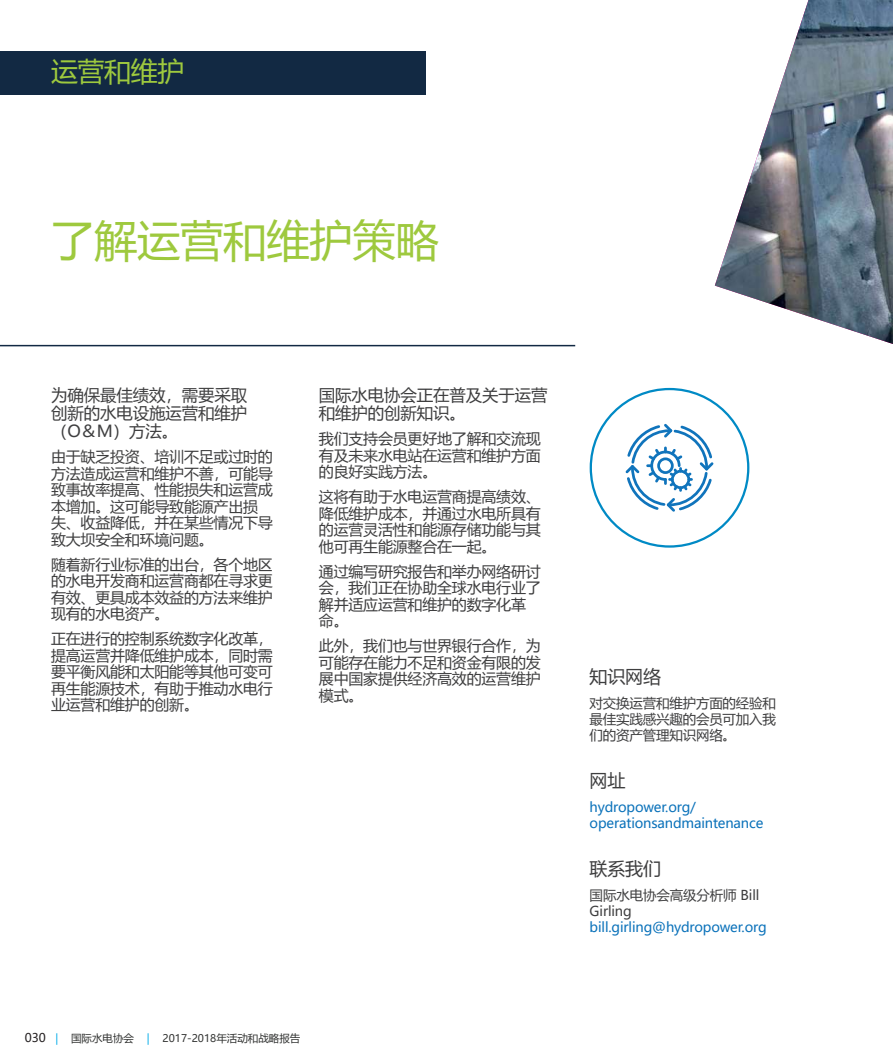
<style>
.page{position:relative;width:893px;height:1063px;background:#fff}
.page>*{position:absolute;margin:0;border:0;box-sizing:border-box;transform-origin:0 0}
.t1{font:43.5px "Microsoft Ya Hei";letter-spacing:-.01em;color:#9ec93e}
.t2{font:27px "Microsoft Ya Hei";letter-spacing:-.015em;color:#9ec93e}
.t3{font:18px "Microsoft Ya Hei";letter-spacing:-.01em;color:#3e3e3f}
.t4{font:16.5px/18px "Microsoft Ya Hei";letter-spacing:-.01em;color:#3e3e3f;text-align:justify}
.t5{font:15px/16.5px "Microsoft Ya Hei";letter-spacing:-.015em;color:#3e3e3f;text-align:justify}
.t6{font:13.5px/16.2px "Microsoft Ya Hei";letter-spacing:-.01em;color:#0b72ba}
.t7{font:13.5px/16.2px "Microsoft Ya Hei";letter-spacing:-.015em;color:#3e3e3f;text-align:justify}
.t8{font:10.5px "Microsoft Ya Hei";color:#323332}
.s1{font-size:12px;color:#231f20}
.s2{color:#00abe8}
</style>
<div class="page">
<img style="left:715px;top:0;width:178px;height:344px">
<hr style="left:0;top:345px;width:575px;height:1px;background:#122943">
<svg style="left:625px;top:423px;width:89px;height:89px"></svg>
<div style="left:0;top:51px;width:425px;height:43px;background:#122943"></div>
<h2 class="t2" style="left:51px;top:53px;width:135px">运营和维护</h2>
<h1 class="t1" style="left:51px;top:211px;width:390px">了解运营和维护策略</h1>
<p class="t4" style="left:51px;top:386px;width:198px">为确保最佳绩效，需要采取创新的水电设施运营和维护（O＆M）方法。</p>
<p class="t5" style="left:51px;top:448px;width:223px;text-align:left">由于缺乏投资、培训不足或过时的方法造成运营和维护不善，可能导致事故率提高、性能损失和运营成本增加。这可能导致能源产出损失、收益降低，并在某些情况下导致大坝安全和环境问题。</p>
<p class="t5" style="left:51px;top:555px;width:223px">随着新行业标准的出台，各个地区的水电开发商和运营商都在寻求更有效、更具成本效益的方法来维护现有的水电资产。</p>
<p class="t5" style="left:51px;top:630px;width:223px">正在进行的控制系统数字化改革，提高运营并降低维护成本，同时需要平衡风能和太阳能等其他可变可再生能源技术，有助于推动水电行业运营和维护的创新。</p>
<p class="t4" style="left:319px;top:386px;width:230px">国际水电协会正在普及关于运营和维护的创新知识。</p>
<p class="t5" style="left:319px;top:430px;width:223px">我们支持会员更好地了解和交流现有及未来水电站在运营和维护方面的良好实践方法。</p>
<p class="t5" style="left:319px;top:488px;width:223px">这将有助于水电运营商提高绩效、降低维护成本，并通过水电所具有的运营灵活性和能源存储功能与其他可再生能源整合在一起。</p>
<p class="t5" style="left:319px;top:562px;width:223px;text-align:left">通过编写研究报告和举办网络研讨会，我们正在协助全球水电行业了解并适应运营和维护的数字化革命。</p>
<p class="t5" style="left:319px;top:637px;width:223px">此外，我们也与世界银行合作，为可能存在能力不足和资金有限的发展中国家提供经济高效的运营维护模式。</p>
<p class="t8" style="left:25px;top:1031px;width:277px"><span class="s1">030</span> <span class="s2">|</span> 国际水电协会 <span class="s2">|</span> 2017-2018年活动和战略报告</p>
<p class="t3" style="left:590px;top:665px;width:73px">知识网络</p>
<p class="t7" style="left:590px;top:695px;width:188px">对交换运营和维护方面的经验和最佳实践感兴趣的会员可加入我们的资产管理知识网络。</p>
<p class="t3" style="left:590px;top:769px;width:37px">网址</p>
<p class="t6" style="left:590px;top:799px;width:175px">hydropower.org/ operationsandmaintenance</p>
<p class="t3" style="left:590px;top:856px;width:73px">联系我们</p>
<p class="t7" style="left:590px;top:886px;width:171px">国际水电协会高级分析师 Bill<br>Girling</p>
<p class="t6" style="left:590px;top:919px;width:179px">bill.girling@hydropower.org</p>
</div>
